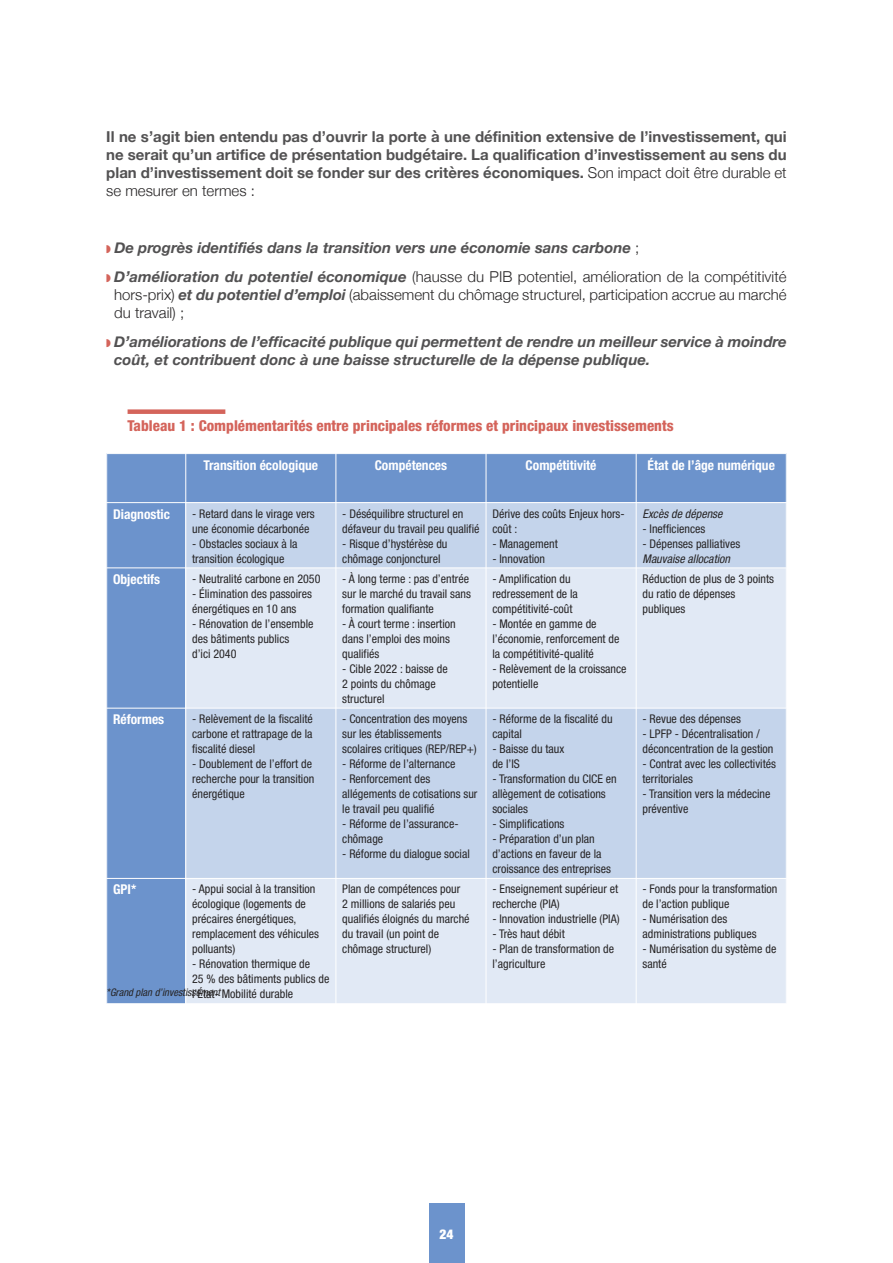
<style>
.page{position:relative;width:893px;height:1263px;background:#fff}
.page>*{position:absolute;margin:0;border:0;box-sizing:border-box;transform-origin:0 0}
.t1{font:italic 700 15px/28.7px "Helvetica Neue";color:#525152}
.t2{font:700 15px/18px "Helvetica Neue";color:#525152;text-align:justify}
.t3{font:300 15px/18px "Helvetica Neue";color:#272526}
.t4{font:800 condensed 15px "Helvetica Neue LT Pro";color:#d4645b}
.t5{font:700 condensed 13.5px "Helvetica Neue LT Pro";color:#fff}
.t6{font:900 condensed 13.5px "Helvetica Neue";color:#fff}
.t7{font:condensed 12px/15px "Helvetica Neue LT Pro";color:#272526}
.t8{font:italic condensed 12px "Helvetica Neue LT Pro";color:#272526}
.t9{font:italic condensed 10.5px "Helvetica Neue LT Pro";color:#272526}
.s1{font-weight:300;color:#272526}
.s2{font-weight:300;font-style:normal;color:#272526}
.s3{font-weight:700;font-style:italic;color:#525152}
</style>
<div class="page">
<div style="left:429px;top:1204px;width:35px;height:59px;background:#6c93cc"></div>
<div style="left:128px;top:409px;width:97px;height:5px;background:#d4645b"></div>
<div style="left:106px;top:453px;width:80px;height:50px;background:#6c93cc"></div>
<div style="left:186px;top:453px;width:150px;height:50px;background:#6c93cc"></div>
<div style="left:336px;top:453px;width:150px;height:50px;background:#6c93cc"></div>
<div style="left:486px;top:453px;width:150px;height:50px;background:#6c93cc"></div>
<div style="left:636px;top:453px;width:151px;height:50px;background:#6c93cc"></div>
<div style="left:106px;top:503px;width:80px;height:65px;background:#6c93cc"></div>
<div style="left:186px;top:503px;width:150px;height:65px;background:#c4d4eb"></div>
<div style="left:336px;top:503px;width:150px;height:65px;background:#c4d4eb"></div>
<div style="left:486px;top:503px;width:150px;height:65px;background:#c4d4eb"></div>
<div style="left:636px;top:503px;width:151px;height:65px;background:#c4d4eb"></div>
<div style="left:106px;top:568px;width:80px;height:140px;background:#6c93cc"></div>
<div style="left:186px;top:568px;width:150px;height:140px;background:#e1e9f5"></div>
<div style="left:336px;top:568px;width:150px;height:140px;background:#e1e9f5"></div>
<div style="left:486px;top:568px;width:150px;height:140px;background:#e1e9f5"></div>
<div style="left:636px;top:568px;width:151px;height:140px;background:#e1e9f5"></div>
<div style="left:106px;top:708px;width:80px;height:170px;background:#6c93cc"></div>
<div style="left:186px;top:708px;width:150px;height:170px;background:#c4d4eb"></div>
<div style="left:336px;top:708px;width:150px;height:170px;background:#c4d4eb"></div>
<div style="left:486px;top:708px;width:150px;height:170px;background:#c4d4eb"></div>
<div style="left:636px;top:708px;width:151px;height:170px;background:#c4d4eb"></div>
<div style="left:106px;top:878px;width:80px;height:126px;background:#6c93cc"></div>
<div style="left:186px;top:878px;width:150px;height:126px;background:#e1e9f5"></div>
<div style="left:336px;top:878px;width:150px;height:126px;background:#e1e9f5"></div>
<div style="left:486px;top:878px;width:150px;height:126px;background:#e1e9f5"></div>
<div style="left:636px;top:878px;width:151px;height:126px;background:#e1e9f5"></div>
<hr style="left:106px;top:453px;width:1px;height:551px;background:#fff">
<hr style="left:185px;top:453px;width:1px;height:551px;background:#fff">
<hr style="left:336px;top:453px;width:1px;height:551px;background:#fff">
<hr style="left:486px;top:453px;width:1px;height:551px;background:#fff">
<hr style="left:636px;top:453px;width:1px;height:551px;background:#fff">
<hr style="left:786px;top:453px;width:1px;height:551px;background:#fff">
<hr style="left:106px;top:453px;width:681px;height:1px;background:#fff">
<hr style="left:106px;top:502px;width:681px;height:1px;background:#fff">
<hr style="left:106px;top:567px;width:681px;height:1px;background:#fff">
<hr style="left:106px;top:708px;width:681px;height:1px;background:#fff">
<hr style="left:106px;top:878px;width:681px;height:1px;background:#fff">
<hr style="left:106px;top:1003px;width:681px;height:1px;background:#fff">
<p class="t2" style="left:106px;top:127px;width:682px">Il ne s’agit bien entendu pas d’ouvrir la porte à une définition extensive de l’investissement, qui ne serait qu’un artifice de présentation budgétaire. La qualification d’investissement au sens du plan d’investissement doit se fonder sur des critères économiques. <span class="s1">Son impact doit être durable et se mesurer en termes :</span></p>
<p class="t1" style="left:114px;top:233px;width:674px">De progrès identifiés dans la transition vers une économie sans carbone <span class="s2">;<br></span>D’amélioration du potentiel économique <span class="s2">(hausse du PIB potentiel, amélioration de la compétitivité</span></p>
<p class="t3" style="left:114px;top:285px;width:674px">hors-prix) <span class="s3">et du potentiel d’emploi</span> (abaissement du chômage structurel, participation accrue au marché du travail) ;</p>
<p class="t1" style="left:114px;top:332px;width:674px;line-height:18px">D’améliorations de l’efficacité publique qui permettent de rendre un meilleur service à moindre coût, et contribuent donc à une baisse structurelle de la dépense publique.</p>
<p class="t4" style="left:128px;top:420px;width:548px">Tableau 1 : Complémentarités entre principales réformes et principaux investissements</p>
<p class="t5" style="left:204px;top:460px;width:116px">Transition écologique</p>
<p class="t5" style="left:375px;top:460px;width:74px">Compétences</p>
<p class="t5" style="left:526px;top:460px;width:72px">Compétitivité</p>
<p class="t5" style="left:647px;top:460px;width:129px">État de l’âge numérique</p>
<p class="t5" style="left:113px;top:509px;width:58px">Diagnostic</p>
<p class="t7" style="left:192px;top:507px;width:124px">- Retard dans le virage vers une économie décarbonée</p>
<p class="t7" style="left:192px;top:537px;width:107px">- obstacles sociaux à la transition écologique</p>
<p class="t7" style="left:342px;top:507px;width:139px">- Déséquilibre structurel en défaveur du travail peu qualifié</p>
<p class="t7" style="left:342px;top:537px;width:107px">- Risque d’hystérèse du chômage conjoncturel</p>
<p class="t7" style="left:492px;top:507px;width:134px">Dérive des coûts Enjeux hors&shy;coût :</p>
<p class="t7" style="left:492px;top:537px;width:67px">- Management</p>
<p class="t7" style="left:492px;top:552px;width:54px">- Innovation</p>
<p class="t8" style="left:642px;top:509px;width:81px">Excès de dépense</p>
<p class="t7" style="left:642px;top:522px;width:64px">- Inefficiences</p>
<p class="t7" style="left:642px;top:537px;width:99px">- Dépenses palliatives</p>
<p class="t8" style="left:642px;top:554px;width:89px">Mauvaise allocation</p>
<p class="t5" style="left:113px;top:574px;width:49px">Objectifs</p>
<p class="t7" style="left:192px;top:572px;width:130px">- Neutralité carbone en 2050</p>
<p class="t7" style="left:192px;top:587px;width:121px">- Élimination des passoires énergétiques en 10 ans</p>
<p class="t7" style="left:192px;top:617px;width:123px">- Rénovation de l’ensemble des bâtiments publics<br>d’ici 2040</p>
<p class="t5" style="left:113px;top:714px;width:53px">Réformes</p>
<p class="t7" style="left:192px;top:712px;width:122px;text-align:justify">- Relèvement de la fiscalité carbone et rattrapage de la fiscalité diesel</p>
<p class="t7" style="left:192px;top:757px;width:124px">- Doublement de l’effort de recherche pour la transition énergétique</p>
<p class="t5" style="left:113px;top:885px;width:25px">GPI*</p>
<p class="t7" style="left:192px;top:883px;width:129px">- Appui social à la transition écologique (logements de précaires énergétiques, remplacement des véhicules polluants)</p>
<p class="t7" style="left:192px;top:958px;width:139px">- Rénovation thermique de<br>25 % des bâtiments publics de l’État- Mobilité durable</p>
<p class="t9" style="left:106px;top:988px;width:115px">*Grand plan d’investissement</p>
<p class="t7" style="left:342px;top:572px;width:130px">- À long terme : pas d’entrée sur le marché du travail sans formation qualifiante</p>
<p class="t7" style="left:342px;top:617px;width:115px">- À court terme : insertion dans l’emploi des moins qualifiés</p>
<p class="t7" style="left:342px;top:662px;width:107px">- Cible 2022 : baisse de<br>2 points du chômage structurel</p>
<p class="t7" style="left:342px;top:712px;width:136px">- Concentration des moyens sur les établissements scolaires critiques (REP/REP+)</p>
<p class="t7" style="left:342px;top:757px;width:115px">- Réforme de l’alternance</p>
<p class="t7" style="left:342px;top:772px;width:137px">- Renforcement des allégements de cotisations sur le travail peu qualifié</p>
<p class="t7" style="left:342px;top:817px;width:118px">- Réforme de l’assurance&shy;chômage</p>
<p class="t7" style="left:342px;top:847px;width:129px">- Réforme du dialogue social</p>
<p class="t7" style="left:492px;top:572px;width:87px">- Amplification du redressement de la compétitivité-coût</p>
<p class="t7" style="left:492px;top:617px;width:129px">- Montée en gamme de l’économie, renforcement de la compétitivité-qualité</p>
<p class="t7" style="left:492px;top:662px;width:136px">- Relèvement de la croissance potentielle</p>
<p class="t7" style="left:492px;top:712px;width:122px">- Réforme de la fiscalité du capital</p>
<p class="t7" style="left:492px;top:742px;width:73px">- Baisse du taux de l’IS</p>
<p class="t7" style="left:492px;top:772px;width:126px">- Transformation du CICE en allègement de cotisations sociales</p>
<p class="t7" style="left:492px;top:817px;width:74px">- Simplifications</p>
<p class="t7" style="left:492px;top:832px;width:120px">- Préparation d’un plan d’actions en faveur de la croissance des entreprises</p>
<p class="t7" style="left:342px;top:883px;width:129px">Plan de compétences pour<br>2 millions de salariés peu qualifiés éloignés du marché du travail (un point de chômage structurel)</p>
<p class="t7" style="left:492px;top:883px;width:127px">- Enseignement supérieur et recherche (PIA)</p>
<p class="t7" style="left:492px;top:913px;width:129px">- Innovation industrielle (PIA)</p>
<p class="t7" style="left:492px;top:928px;width:74px">- Très haut débit</p>
<p class="t7" style="left:492px;top:943px;width:123px">- Plan de transformation de l’agriculture</p>
<p class="t7" style="left:642px;top:572px;width:133px">Réduction de plus de 3 points du ratio de dépenses publiques</p>
<p class="t7" style="left:642px;top:712px;width:100px">- Revue des dépenses</p>
<p class="t7" style="left:642px;top:727px;width:132px">- LPFP - Décentralisation / déconcentration de la gestion</p>
<p class="t7" style="left:642px;top:757px;width:135px">- Contrat avec les collectivités territoriales</p>
<p class="t7" style="left:642px;top:787px;width:129px">- Transition vers la médecine préventive</p>
<p class="t7" style="left:642px;top:883px;width:136px">- Fonds pour la transformation de l’action publique</p>
<p class="t7" style="left:642px;top:913px;width:116px">- Numérisation des administrations publiques</p>
<p class="t7" style="left:642px;top:943px;width:135px">- Numérisation du système de santé</p>
<p class="t6" style="left:439px;top:1222px;width:16px">24</p>
</div>
